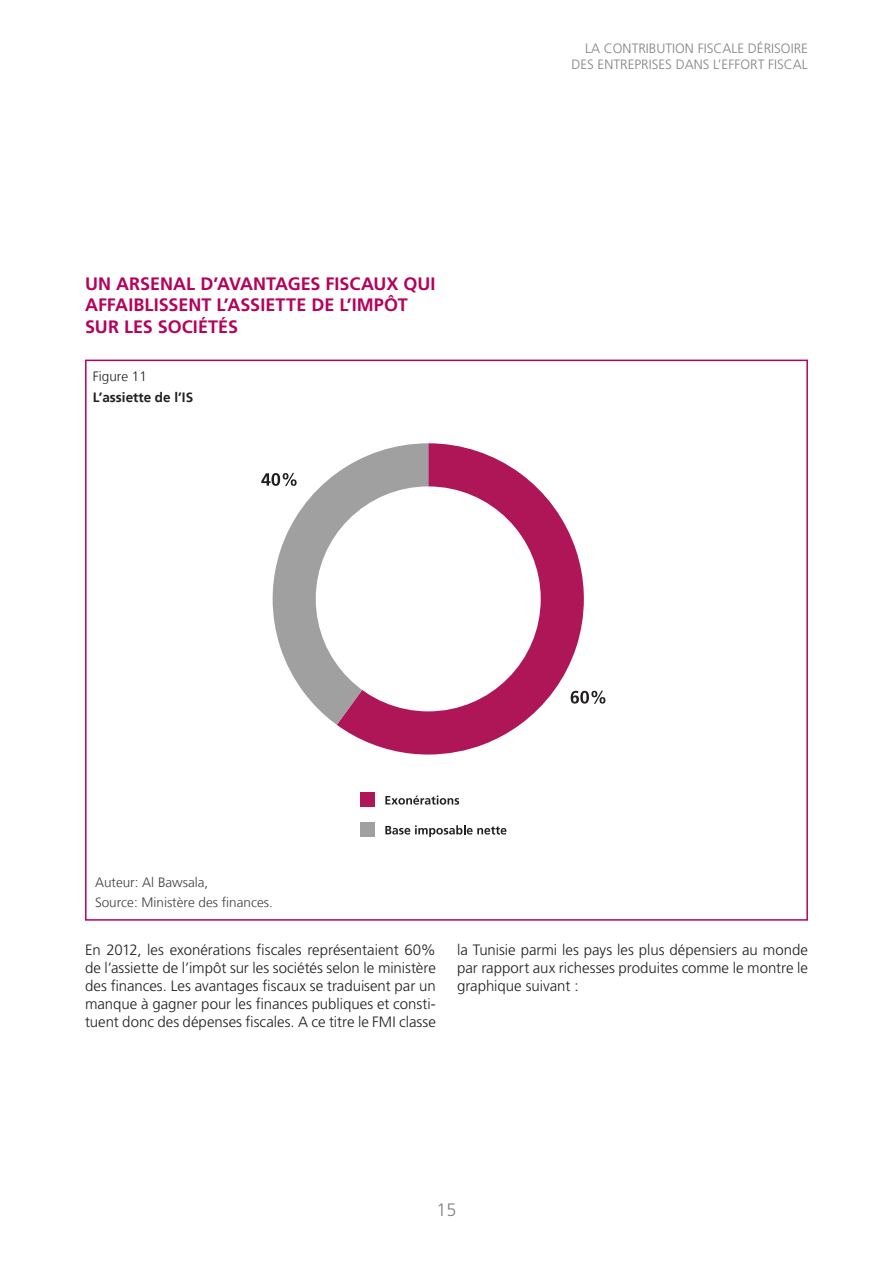
<style>
.page{position:relative;width:893px;height:1263px;background:#fff}
.page>*{position:absolute;margin:0;border:0;box-sizing:border-box;transform-origin:0 0}
.t1{font:700 18px/21.3px "Frutiger LT Std";color:#b5025b}
.t2{font:300 18px "Frutiger LT Std";color:#808285}
.t3{font:300 15px/18px "Frutiger LT Std";color:#231f20;text-align:justify}
.t4{font:300 13.5px/16.2px "Frutiger LT Std";color:#808285;text-align:right}
.t5{font:300 13.5px/20.4px "Frutiger LT";color:#3e3e3f}
.t6{font:700 13.5px "Frutiger LT";color:#231f20}
.t7{font:300 13.5px "Frutiger LT";color:#231f20}
</style>
<div class="page">
<svg style="left:584px;top:691px;width:21px;height:13px"></svg>
<svg style="left:385px;top:825px;width:121px;height:12px"></svg>
<svg style="left:385px;top:795px;width:74px;height:10px"></svg>
<div style="left:361px;top:822px;width:14px;height:14px;background:#a0a0a0"></div>
<div style="left:361px;top:793px;width:14px;height:14px;background:#ae1658"></div>
<svg style="left:337px;top:443px;width:247px;height:311px;fill:#ae1658"></svg>
<svg style="left:261px;top:443px;width:167px;height:282px"></svg>
<div style="left:316px;top:486px;width:225px;height:225px;background:#fff;border-radius:50%"></div>
<p class="t1" style="left:85px;top:273px;width:352px">UN ARSENAL D’AVANTAGES FISCAUX QUI<br>AFFAIBLISSENT L’ASSIETTE DE L’IMPÔT<br>SUR LES SOCIÉTÉS</p>
<p class="t7" style="left:93px;top:369px;width:56px">Figure 11</p>
<p class="t6" style="left:93px;top:389px;width:102px">L’assiette de l’IS</p>
<p class="t4" style="left:571px;top:40px;width:238px">LA CONTRIBUTION FISCALE DÉRISOIRE<br>DES ENTREPRISES DANS L’EFFORT FISCAL</p>
<p class="t5" style="left:95px;top:872px;width:179px">Auteur: Al Bawsala,<br>Source: Ministère des finances.</p>
<p class="t3" style="left:85px;top:941px;width:352px">En 2012, les exonérations fiscales représentaient 60% de l’assiette de l’impôt sur les sociétés selon le ministère des finances. Les avantages fiscaux se traduisent par un manque à gagner pour les finances publiques et consti&shy;tuent donc des dépenses fiscales. A ce titre le FMI classe</p>
<p class="t3" style="left:457px;top:941px;width:352px">la Tunisie parmi les pays les plus dépensiers au monde par rapport aux richesses produites comme le montre le graphique suivant :</p>
<p class="t2" style="left:436px;top:1200px;width:22px">15</p>
</div>
